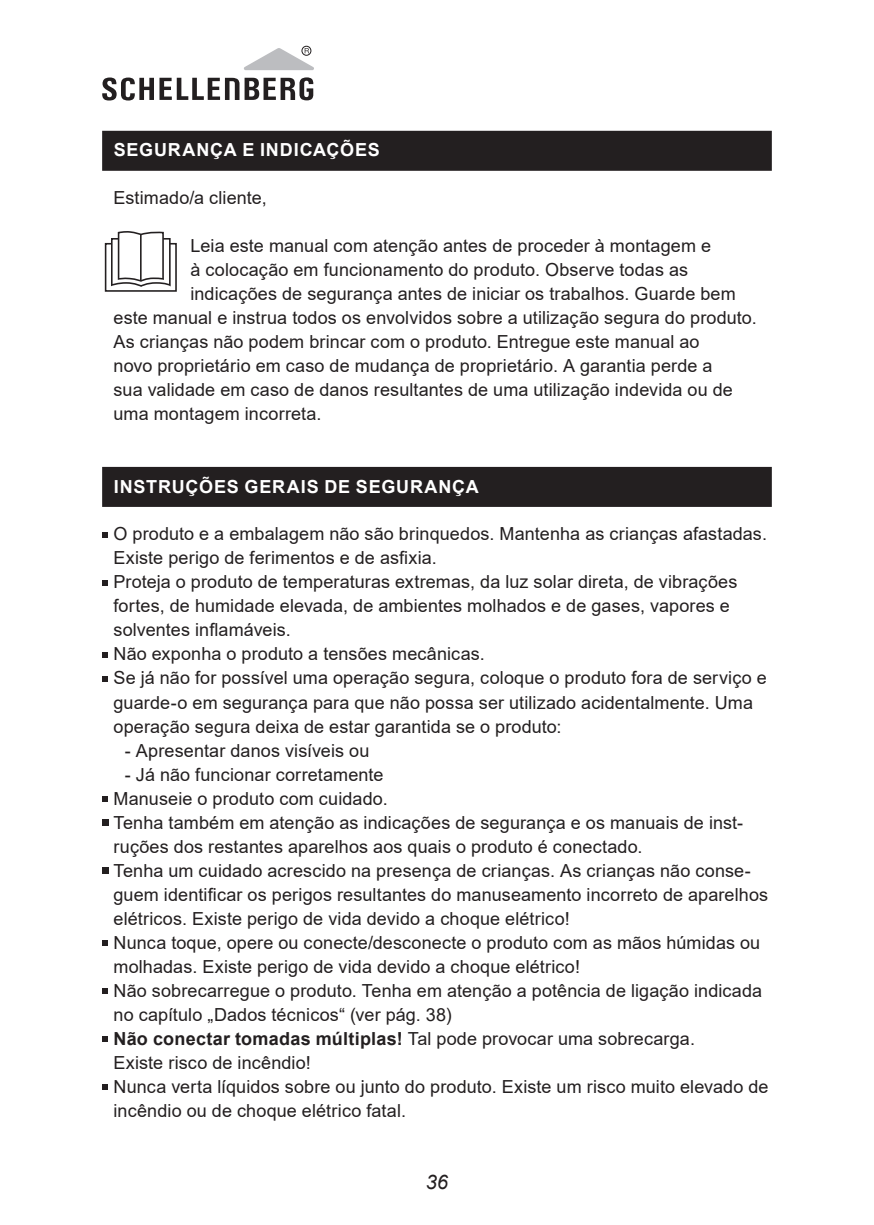
<style>
.page{position:relative;width:874px;height:1225px;background:#fff}
.page>*{position:absolute;margin:0;border:0;box-sizing:border-box;transform-origin:0 0}
.t1{font:italic 20px "Arial";color:#231f20}
._02_Copy_normal{font:18px/24px "Arial";letter-spacing:.005em;color:#231f20}
._02_Text{font:18px "Arial";letter-spacing:.005em;color:#231f20}
._02_Headline_grau{font:700 18px "Arial";letter-spacing:.045em;color:#fff}
._02_Headline_schwarz{font:700 18px "Arial";letter-spacing:.045em;color:#fff}
.s1{font-weight:700}
</style>
<div class="page">
<div style="left:301px;top:46px;width:10px;height:10px;border:1px solid #231f20;border-radius:50%"></div>
<svg style="left:102px;top:77px;width:211px;height:24px"></svg>
<svg style="left:244px;top:48px;width:70px;height:22px"></svg>
<div style="left:102px;top:131px;width:669px;height:40px;background:#231f20"></div>
<div style="left:102px;top:467px;width:669px;height:40px;background:#231f20"></div>
<svg style="left:102px;top:532px;width:6px;height:5px"></svg>
<svg style="left:102px;top:580px;width:6px;height:5px"></svg>
<svg style="left:102px;top:652px;width:6px;height:5px"></svg>
<svg style="left:102px;top:676px;width:6px;height:5px"></svg>
<svg style="left:102px;top:796px;width:6px;height:5px"></svg>
<svg style="left:102px;top:819px;width:6px;height:6px"></svg>
<svg style="left:102px;top:867px;width:6px;height:6px"></svg>
<svg style="left:102px;top:940px;width:6px;height:5px"></svg>
<svg style="left:102px;top:988px;width:6px;height:5px"></svg>
<svg style="left:102px;top:1036px;width:6px;height:5px"></svg>
<svg style="left:102px;top:1084px;width:6px;height:5px"></svg>
<div style="left:105px;top:243px;width:72px;height:49px;border:2px solid #231f20"></div>
<svg style="left:110px;top:231px;width:61px;height:56px"></svg>
<hr style="left:140px;top:234px;width:1px;height:47px;background:#231f20">
<p class="_02_Headline_schwarz" style="left:114px;top:137px;width:267px">SEGURANÇA E INDICAÇÕES</p>
<p class="_02_Text" style="left:113px;top:186px;width:155px">Estimado/a cliente,</p>
<p class="_02_Text" style="left:190px;top:234px;width:522px">Leia este manual com atenção antes de proceder à montagem e</p>
<p class="_02_Text" style="left:190px;top:258px;width:499px">à colocação em funcionamento do produto. Observe todas as</p>
<p class="_02_Text" style="left:190px;top:282px;width:546px">indicações de segurança antes de iniciar os trabalhos. Guarde bem</p>
<p class="_02_Text" style="left:113px;top:306px;width:641px">este manual e instrua todos os envolvidos sobre a utilização segura do produto.</p>
<p class="_02_Text" style="left:113px;top:330px;width:587px">As crianças não podem brincar com o produto. Entregue este manual ao</p>
<p class="_02_Text" style="left:113px;top:354px;width:600px">novo proprietário em caso de mudança de proprietário. A garantia perde a</p>
<p class="_02_Text" style="left:113px;top:378px;width:620px">sua validade em caso de danos resultantes de uma utilização indevida ou de</p>
<p class="_02_Text" style="left:113px;top:402px;width:206px">uma montagem incorreta.</p>
<p class="_02_Headline_grau" style="left:114px;top:474px;width:366px">INSTRUÇÕES GERAIS DE SEGURANÇA</p>
<p class="_02_Copy_normal" style="left:113px;top:522px;width:651px">O produto e a embalagem não são brinquedos. Mantenha as crianças afastadas.<br>Existe perigo de ferimentos e de asfixia.</p>
<p class="_02_Copy_normal" style="left:113px;top:570px;width:625px">Proteja o produto de temperaturas extremas, da luz solar direta, de vibrações fortes, de humidade elevada, de ambientes molhados e de gases, vapores e solventes inflamáveis.</p>
<p class="_02_Copy_normal" style="left:113px;top:642px;width:369px">Não exponha o produto a tensões mecânicas.</p>
<p class="_02_Copy_normal" style="left:113px;top:666px;width:654px">Se já não for possível uma operação segura, coloque o produto fora de serviço e guarde-o em segurança para que não possa ser utilizado acidentalmente. Uma operação segura deixa de estar garantida se o produto:</p>
<p class="_02_Copy_normal" style="left:125px;top:738px;width:246px">- Apresentar danos visíveis ou</p>
<p class="_02_Copy_normal" style="left:125px;top:762px;width:260px">- Já não funcionar corretamente</p>
<p class="_02_Copy_normal" style="left:113px;top:786px;width:272px">Manuseie o produto com cuidado.</p>
<p class="_02_Copy_normal" style="left:113px;top:810px;width:631px">Tenha também em atenção as indicações de segurança e os manuais de inst&shy;ruções dos restantes aparelhos aos quais o produto é conectado.</p>
<p class="_02_Copy_normal" style="left:113px;top:858px;width:656px">Tenha um cuidado acrescido na presença de crianças. As crianças não conse&shy;guem identificar os perigos resultantes do manuseamento incorreto de aparelhos elétricos. Existe perigo de vida devido a choque elétrico!</p>
<p class="_02_Copy_normal" style="left:113px;top:930px;width:648px">Nunca toque, opere ou conecte/desconecte o produto com as mãos húmidas ou molhadas. Existe perigo de vida devido a choque elétrico!</p>
<p class="_02_Copy_normal" style="left:113px;top:978px;width:649px">Não sobrecarregue o produto. Tenha em atenção a potência de ligação indicada no capítulo „Dados técnicos“ (ver pág. 38)</p>
<p class="_02_Copy_normal" style="left:113px;top:1026px;width:579px"><span class="s1">Não conectar tomadas múltiplas!</span> Tal pode provocar uma sobrecarga.<br>Existe risco de incêndio!</p>
<p class="_02_Copy_normal" style="left:113px;top:1074px;width:656px">Nunca verta líquidos sobre ou junto do produto. Existe um risco muito elevado de incêndio ou de choque elétrico fatal.</p>
<p class="t1" style="left:425px;top:1168px;width:24px">36</p>
</div>
